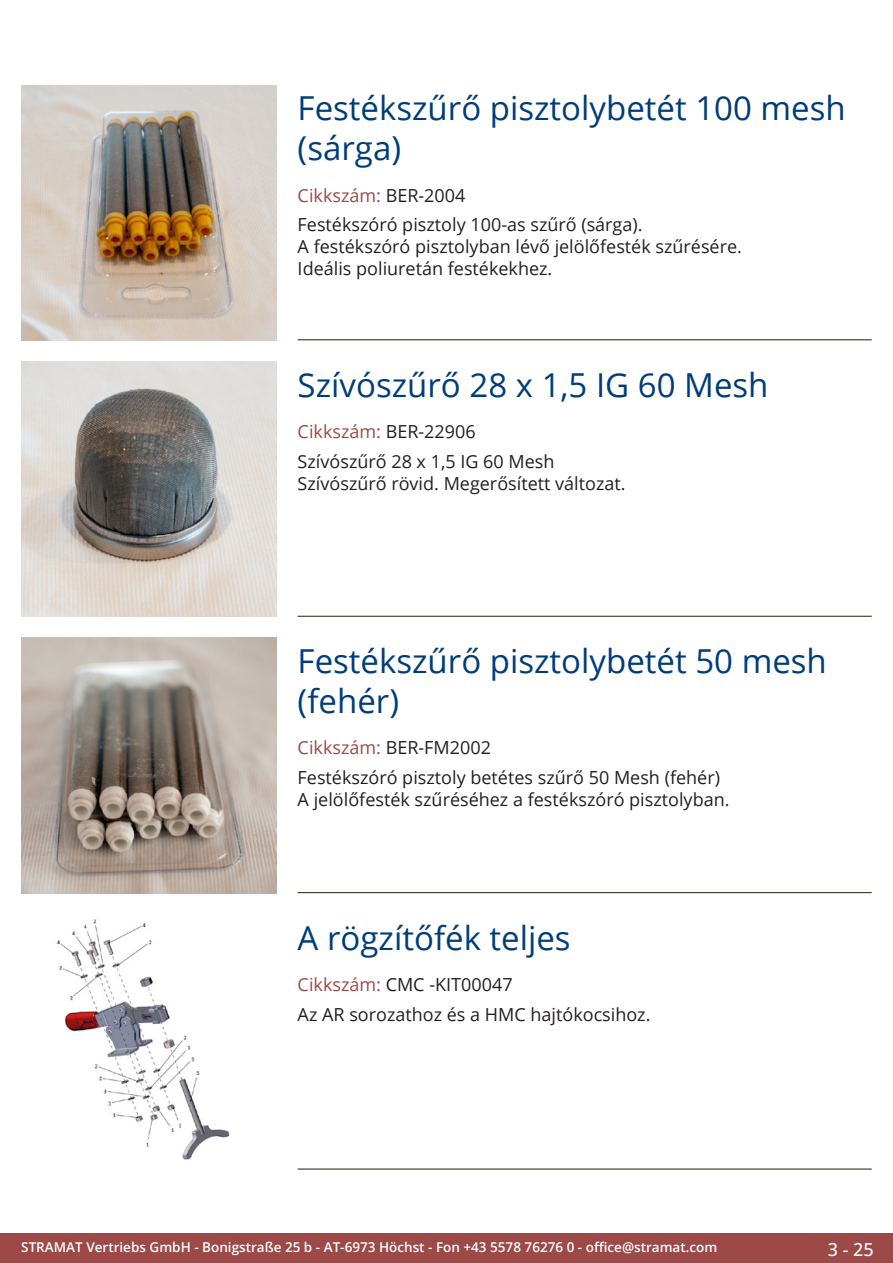
<style>
.page{position:relative;width:893px;height:1263px;background:#fff}
.page>*{position:absolute;margin:0;border:0;box-sizing:border-box;transform-origin:0 0}
.Produkttitel{font:33px/39.6px "Open Sans";color:#003d78}
.Beschreibung_Text{font:18px/21.6px "Open Sans";color:#231f20}
.TechDaten_Überschrif{font:18px "Open Sans";color:#231f20}
.TechDaten_Überschrif-2{font:18px "Open Sans";color:#9c4948}
.t1{font:500 18px "Open Sans";color:#fff}
.t2{font:600 13.5px "Open Sans";color:#fff}
.s1{color:#231f20}
.s2{color:#9c4948}
</style>
<div class="page">
<div style="left:0;top:1233px;width:893px;height:30px;background:#9c4948"></div>
<hr style="left:298px;top:340px;width:574px;height:1px;background:#201d08">
<hr style="left:298px;top:616px;width:574px;height:1px;background:#201d08">
<hr style="left:298px;top:892px;width:574px;height:1px;background:#201d08">
<hr style="left:298px;top:1169px;width:574px;height:1px;background:#201d08">
<img style="left:21px;top:85px;width:255px;height:255px">
<img style="left:21px;top:361px;width:255px;height:256px">
<img style="left:21px;top:638px;width:255px;height:255px">
<img style="left:56px;top:919px;width:174px;height:241px">
<p class="Produkttitel" style="left:298px;top:88px;width:550px">Festékszűrő pisztolybetét 100 mesh (sárga)</p>
<p class="TechDaten_Überschrif-2" style="left:298px;top:183px;width:169px">Cikkszám: <span class="s1">BER-2004</span></p>
<p class="Beschreibung_Text" style="left:298px;top:214px;width:446px">Festékszóró pisztoly 100-as szűrő (sárga).<br>A festékszóró pisztolyban lévő jelölőfesték szűrésére.<br>Ideális poliuretán festékekhez.</p>
<p class="Produkttitel" style="left:298px;top:364px;width:472px">Szívószűrő 28 x 1,5 IG 60 Mesh</p>
<p class="TechDaten_Überschrif-2" style="left:298px;top:420px;width:180px">Cikkszám: <span class="s1">BER-22906</span></p>
<p class="Beschreibung_Text" style="left:298px;top:450px;width:329px">Szívószűrő 28 x 1,5 IG 60 Mesh<br>Szívószűrő rövid. Megerősített változat.</p>
<p class="Produkttitel" style="left:298px;top:640px;width:531px">Festékszűrő pisztolybetét 50 mesh (fehér)</p>
<p class="TechDaten_Überschrif" style="left:298px;top:735px;width:195px"><span class="s2">Cikkszám:</span> BER-FM2002</p>
<p class="Beschreibung_Text" style="left:298px;top:766px;width:433px">Festékszóró pisztoly betétes szűrő 50 Mesh (fehér)<br>A jelölőfesték szűréséhez a festékszóró pisztolyban.</p>
<p class="Produkttitel" style="left:298px;top:917px;width:275px">A rögzítőfék teljes</p>
<p class="TechDaten_Überschrif" style="left:298px;top:972px;width:216px"><span class="s2">Cikkszám:</span> CMC -KIT00047</p>
<p class="Beschreibung_Text" style="left:298px;top:1003px;width:354px">Az AR sorozathoz és a HMC hajtókocsihoz.</p>
<p class="t2" style="left:21px;top:1238px;width:698px">STRAMAT Vertriebs GmbH - Bonigstraße 25 b - AT-6973 Höchst - Fon +43 5578 76276 0 - office@stramat.com</p>
<p class="t1" style="left:828px;top:1237px;width:48px">3 - 25</p>
</div>
